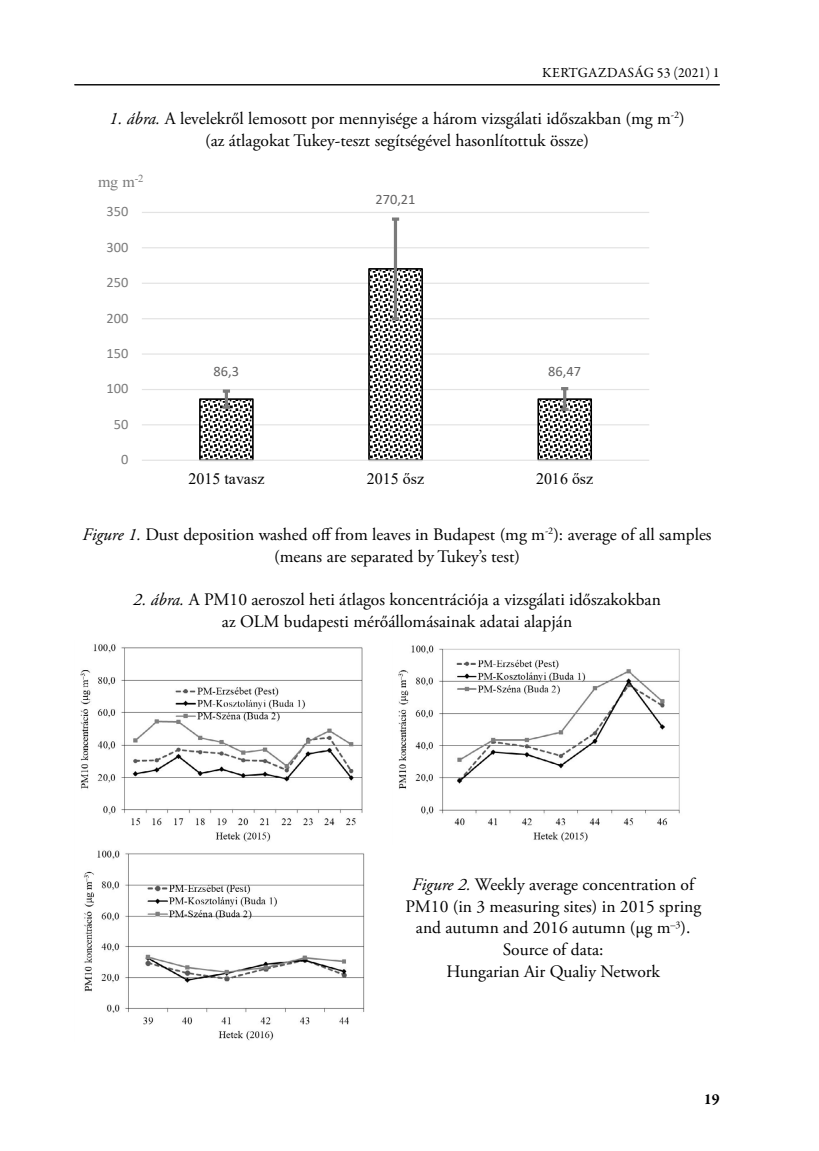
<style>
.page{position:relative;width:819px;height:1151px;background:#fff}
.page>*{position:absolute;margin:0;border:0;box-sizing:border-box;transform-origin:0 0}
.t1{font:17.5px/21.9px "Adobe Garamond Pro";color:#000;text-align:center}
.t2{font:15.92px "Times New Roman";letter-spacing:.005em;color:#000}
.t3{font:15.92px "Times New Roman";color:#7b7b7b}
.t4{font:700 15.75px "Garamond Premr Pro";color:#000}
.t5{font:14.35px "Calibri";color:#7b7b7b}
.t6{font:14.35px "Calibri";color:#646363}
.t7{font:14px "Garamond Premr Pro";letter-spacing:.005em;color:#000}
.s1{font-style:italic}
</style>
<div class="page">
<hr style="left:74px;top:84px;width:645px;height:1px;background:#000">
<img style="left:80px;top:644px;width:600px;height:198px">
<img style="left:84px;top:850px;width:281px;height:191px">
<svg style="left:142px;top:212px;width:507px;height:250px"></svg>
<p class="t7" style="left:542px;top:64px;width:179px">KERTGAZDASÁG 53 (2021) 1</p>
<p class="t1" style="left:109px;top:108px;width:577px"><span class="s1">1. ábra.</span> A levelekről lemosott por mennyisége a három vizsgálati időszakban (mg m<sup>-2</sup>) (az átlagokat Tukey-teszt segítségével hasonlítottuk össze)</p>
<p class="t3" style="left:98px;top:170px;width:47px">mg m<sup>-2</sup></p>
<p class="t5" style="left:107px;top:202px;width:23px">350</p>
<p class="t5" style="left:107px;top:237px;width:23px">300</p>
<p class="t5" style="left:107px;top:273px;width:23px">250</p>
<p class="t5" style="left:107px;top:308px;width:23px">200</p>
<p class="t5" style="left:107px;top:343px;width:23px">150</p>
<p class="t5" style="left:107px;top:379px;width:23px">100</p>
<p class="t5" style="left:114px;top:414px;width:16px">50</p>
<p class="t5" style="left:121px;top:450px;width:9px">0</p>
<p class="t6" style="left:213px;top:361px;width:27px">86,3</p>
<p class="t6" style="left:375px;top:189px;width:42px">270,21</p>
<p class="t6" style="left:548px;top:361px;width:34px">86,47</p>
<p class="t2" style="left:188px;top:467px;width:77px">2015 tavasz</p>
<p class="t2" style="left:367px;top:467px;width:59px">2015 ősz</p>
<p class="t2" style="left:536px;top:467px;width:59px">2016 ősz</p>
<p class="t1" style="left:83px;top:524px;width:630px"><span class="s1">Figure 1.</span> Dust deposition washed off from leaves in Budapest (mg m<sup>-2</sup>): average of all samples (means are separated by Tukey’s test)</p>
<p class="t1" style="left:133px;top:589px;width:529px"><span class="s1">2. ábra.</span> A PM10 aeroszol heti átlagos koncentrációja a vizsgálati időszakokban az OLM budapesti mérőállomásainak adatai alapján</p>
<p class="t1" style="left:405px;top:874px;width:297px"><span class="s1">Figure 2.</span> Weekly average concentration of<br>PM10 (in 3 measuring sites) in 2015 spring and autumn and 2016 autumn (µg m<sup>–3</sup>).<br>Source of data:<br>Hungarian Air Qualiy Network</p>
<p class="t4" style="left:703px;top:1089px;width:17px">19</p>
</div>
